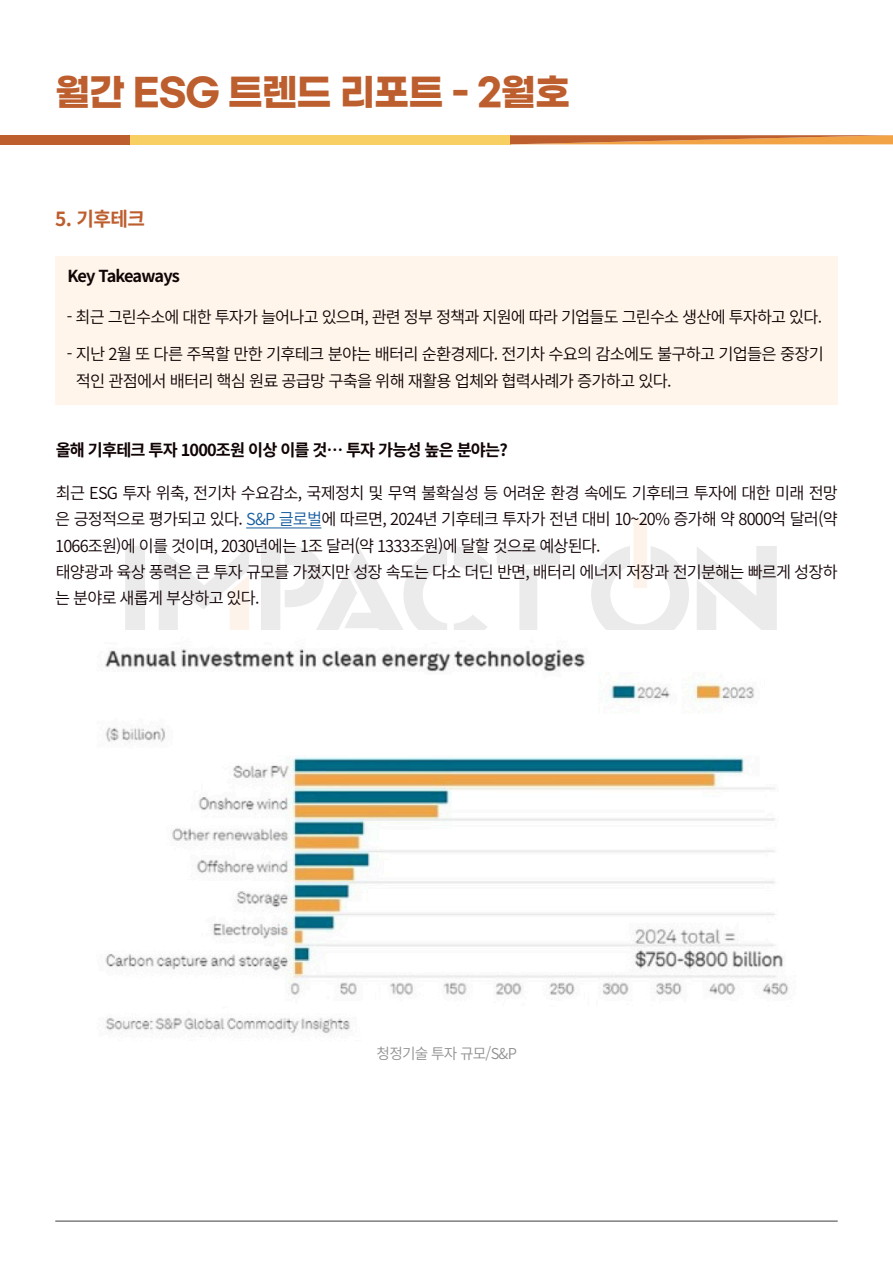
<style>
.page{position:relative;width:893px;height:1263px;background:#fff}
.page>*{position:absolute;margin:0;border:0;box-sizing:border-box;transform-origin:0 0}
.t1{font:700 37.5px "Gmarket Sans";letter-spacing:-.03em;color:#bd5e2e}
.t2{font:700 19.5px "Source Han Sans K";color:#bd5e2e}
.t3{font:16.5px/26.2px "Source Han Sans K";letter-spacing:-.05em;color:#140406;text-align:justify}
.t4{font:16.5px/26.2px "Source Han Sans K";letter-spacing:-.05em;color:#110405}
.t5{font:700 16.5px "Source Han Sans K";letter-spacing:-.05em;color:#110405}
.t6{font:15px "Source Han Sans K";letter-spacing:-.05em;color:#919191}
.s1{color:#175d9e}
</style>
<div class="page">
<div style="left:128px;top:135px;width:383px;height:9px;background:#f7cf63"></div>
<svg style="left:510px;top:135px;width:383px;height:9px;background:#d78341"></svg>
<div style="left:0;top:135px;width:130px;height:9px;background:#bd5e2e"></div>
<hr style="left:55px;top:1221px;width:783px;height:1px;background:#030505">
<div style="left:55px;top:256px;width:783px;height:149px;background:#fff5eb"></div>
<hr style="left:246px;top:527px;width:75px;height:1px;background:#175d9e">
<img style="left:105px;top:637px;width:684px;height:397px">
<h1 class="t1" style="left:55px;top:72px;width:517px">월간 ESG 트렌드 리포트 - 2월호</h1>
<p class="t2" style="left:55px;top:207px;width:91px">5. 기후테크</p>
<p class="t5" style="left:67px;top:267px;width:114px">Key Takeaways</p>
<p class="t4" style="left:67px;top:304px;width:757px">- 최근 그린수소에 대한 투자가 늘어나고 있으며, 관련 정부 정책과 지원에 따라 기업들도 그린수소 생산에 투자하고 있다.</p>
<p class="t4" style="left:76px;top:342px;width:749px;text-indent:-9px">- 지난 2월 또 다른 주목할 만한 기후테크 분야는 배터리 순환경제다. 전기차 수요의 감소에도 불구하고 기업들은 중장기 적인 관점에서 배터리 핵심 원료 공급망 구축을 위해 재활용 업체와 협력사례가 증가하고 있다.</p>
<p class="t5" style="left:56px;top:440px;width:454px">올해 기후테크 투자 1000조원 이상 이를 것… 투자 가능성 높은 분야는?</p>
<p class="t3" style="left:55px;top:480px;width:784px">최근 ESG 투자 위축, 전기차 수요감소, 국제정치 및 무역 불확실성 등 어려운 환경 속에도 기후테크 투자에 대한 미래 전망 은 긍정적으로 평가되고 있다. <span class="s1">S&amp;P 글로벌</span>에 따르면, 2024년 기후테크 투자가 전년 대비 10~20% 증가해 약 8000억 달러(약 1066조원)에 이를 것이며, 2030년에는 1조 달러(약 1333조원)에 달할 것으로 예상된다.</p>
<p class="t3" style="left:55px;top:559px;width:784px">태양광과 육상 풍력은 큰 투자 규모를 가졌지만 성장 속도는 다소 더딘 반면, 배터리 에너지 저장과 전기분해는 빠르게 성장하 는 분야로 새롭게 부상하고 있다.</p>
<p class="t6" style="left:377px;top:1045px;width:142px">청정기술 투자 규모/S&amp;P</p>
</div>
